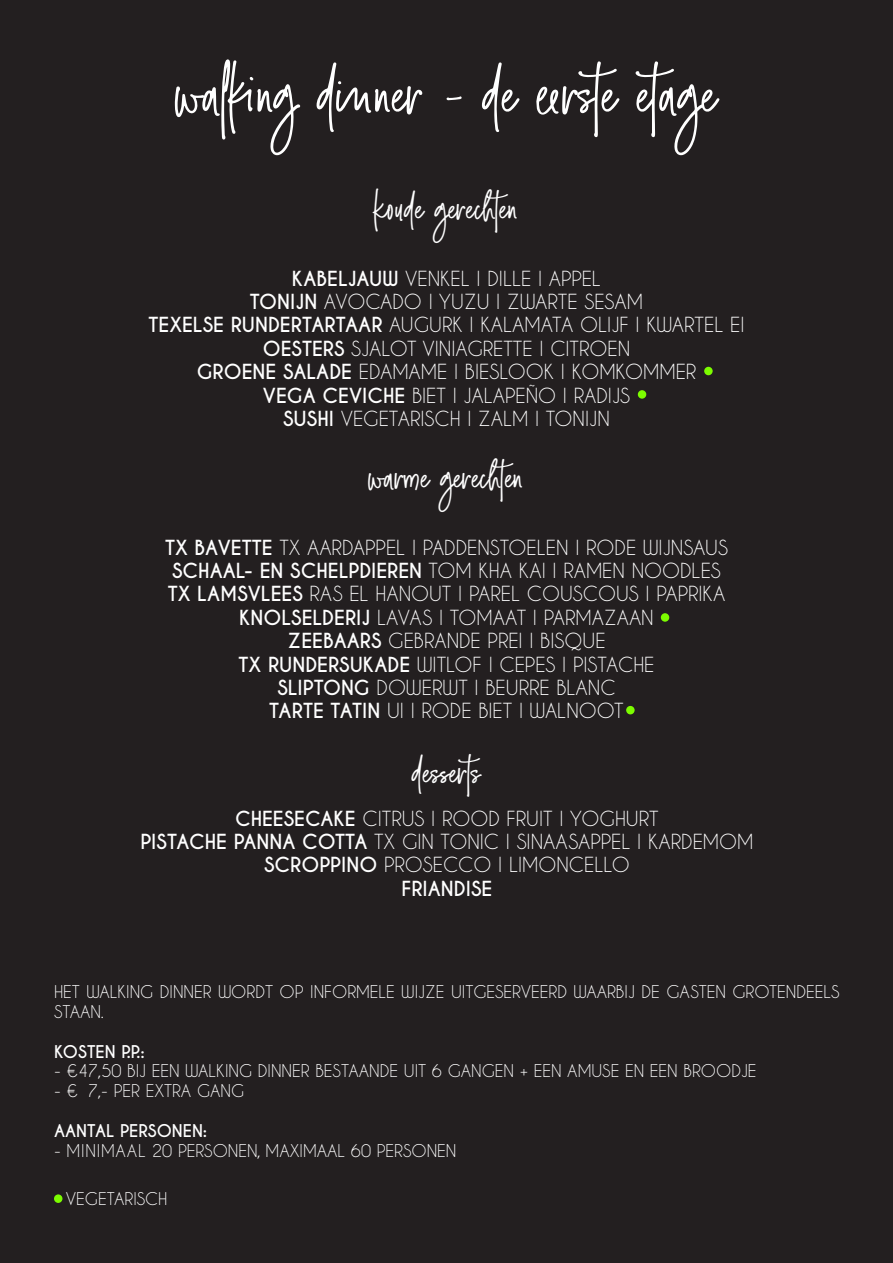
<style>
.page{position:relative;width:893px;height:1263px;background:#231f20}
.page>*{position:absolute;margin:0;border:0;box-sizing:border-box;transform-origin:0 0}
.t1{font:66px "Smooth Stone";color:#fff}
.t2{font:37.5px "Smooth Stone";color:#fff}
.t3{font:19.5px "Caviar Dreams";color:#fff}
.t4{font:700 19.5px "Caviar Dreams";color:#fff}
.t5{font:16.5px/19.8px "Caviar Dreams";color:#fff}
.t6{font:700 16.5px "Caviar Dreams";color:#fff}
.s1{font-weight:700}
</style>
<div class="page">
<div style="left:661px;top:613px;width:8px;height:9px;background:#7cfc00;border-radius:50%"></div>
<div style="left:626px;top:706px;width:9px;height:8px;background:#7cfc00;border-radius:50%"></div>
<div style="left:704px;top:367px;width:9px;height:8px;background:#7cfc00;border-radius:50%"></div>
<div style="left:638px;top:390px;width:8px;height:9px;background:#7cfc00;border-radius:50%"></div>
<div style="left:54px;top:1194px;width:8px;height:9px;background:#7cfc00;border-radius:50%"></div>
<p class="t1" style="left:176px;top:48px;width:544px">walking dinner - de eerste etage</p>
<p class="t2" style="left:374px;top:182px;width:146px">koude gerechten</p>
<p class="t3" style="left:292px;top:266px;width:311px"><span class="s1">KABELJAUW</span> VENKEL I DILLE I APPEL</p>
<p class="t3" style="left:250px;top:290px;width:395px"><span class="s1">TONIJN</span> AVOCADO I YUZU I ZWARTE SESAM</p>
<p class="t3" style="left:148px;top:313px;width:598px"><span class="s1">TEXELSE RUNDERTARTAAR</span> AUGURK I KALAMATA OLIJF I KWARTEL EI</p>
<p class="t3" style="left:263px;top:337px;width:369px"><span class="s1">OESTERS</span> SJALOT VINIAGRETTE I CITROEN</p>
<p class="t3" style="left:197px;top:360px;width:501px"><span class="s1">GROENE SALADE</span> EDAMAME I BIESLOOK I KOMKOMMER</p>
<p class="t3" style="left:263px;top:383px;width:369px"><span class="s1">VEGA CEVICHE</span> BIET I JALAPEÑO I RADIJS</p>
<p class="t3" style="left:283px;top:407px;width:328px"><span class="s1">SUSHI</span> VEGETARISCH I ZALM I TONIJN</p>
<p class="t2" style="left:369px;top:451px;width:157px">warme gerechten</p>
<p class="t3" style="left:165px;top:535px;width:564px"><span class="s1">TX BAVETTE</span> TX AARDAPPEL I PADDENSTOELEN I RODE WIJNSAUS</p>
<p class="t3" style="left:172px;top:559px;width:550px"><span class="s1">SCHAAL- EN SCHELPDIEREN</span> TOM KHA KAI I RAMEN NOODLES</p>
<p class="t3" style="left:168px;top:582px;width:559px"><span class="s1">TX LAMSVLEES</span> RAS EL HANOUT I PAREL COUSCOUS I PAPRIKA</p>
<p class="t3" style="left:239px;top:606px;width:416px"><span class="s1">KNOLSELDERIJ</span> LAVAS I TOMAAT I PARMAZAAN</p>
<p class="t3" style="left:287px;top:629px;width:320px"><span class="s1">ZEEBAARS</span> GEBRANDE PREI I BISQUE</p>
<p class="t3" style="left:238px;top:652px;width:418px"><span class="s1">TX RUNDERSUKADE</span> WITLOF I CEPES I PISTACHE</p>
<p class="t3" style="left:277px;top:676px;width:340px"><span class="s1">SLIPTONG</span> DOWERWT I BEURRE BLANC</p>
<p class="t3" style="left:269px;top:699px;width:356px"><span class="s1">TARTE TATIN</span> UI I RODE BIET I WALNOOT</p>
<p class="t2" style="left:413px;top:746px;width:70px">desserts</p>
<p class="t3" style="left:235px;top:806px;width:425px"><span class="s1">CHEESECAKE</span> CITRUS I ROOD FRUIT I YOGHURT</p>
<p class="t3" style="left:140px;top:830px;width:614px"><span class="s1">PISTACHE PANNA COTTA</span> TX GIN TONIC I SINAASAPPEL I KARDEMOM</p>
<p class="t3" style="left:264px;top:853px;width:367px"><span class="s1">SCROPPINO</span> PROSECCO I LIMONCELLO</p>
<p class="t4" style="left:401px;top:877px;width:92px">FRIANDISE</p>
<p class="t5" style="left:54px;top:982px;width:787px">HET WALKING DINNER WORDT OP INFORMELE WIJZE UITGESERVEERD WAARBIJ DE GASTEN GROTENDEELS<br>STAAN.</p>
<p class="t6" style="left:54px;top:1041px;width:92px">KOSTEN P.P.:</p>
<p class="t5" style="left:54px;top:1061px;width:704px">- €47,50 BIJ EEN WALKING DINNER BESTAANDE UIT 6 GANGEN + EEN AMUSE EN EEN BROODJE</p>
<p class="t5" style="left:54px;top:1081px;width:192px">- € 7,- PER EXTRA GANG</p>
<p class="t6" style="left:54px;top:1120px;width:155px">AANTAL PERSONEN:</p>
<p class="t5" style="left:54px;top:1140px;width:404px">- MINIMAAL 20 PERSONEN, MAXIMAAL 60 PERSONEN</p>
<p class="t5" style="left:66px;top:1188px;width:103px">VEGETARISCH</p>
</div>
